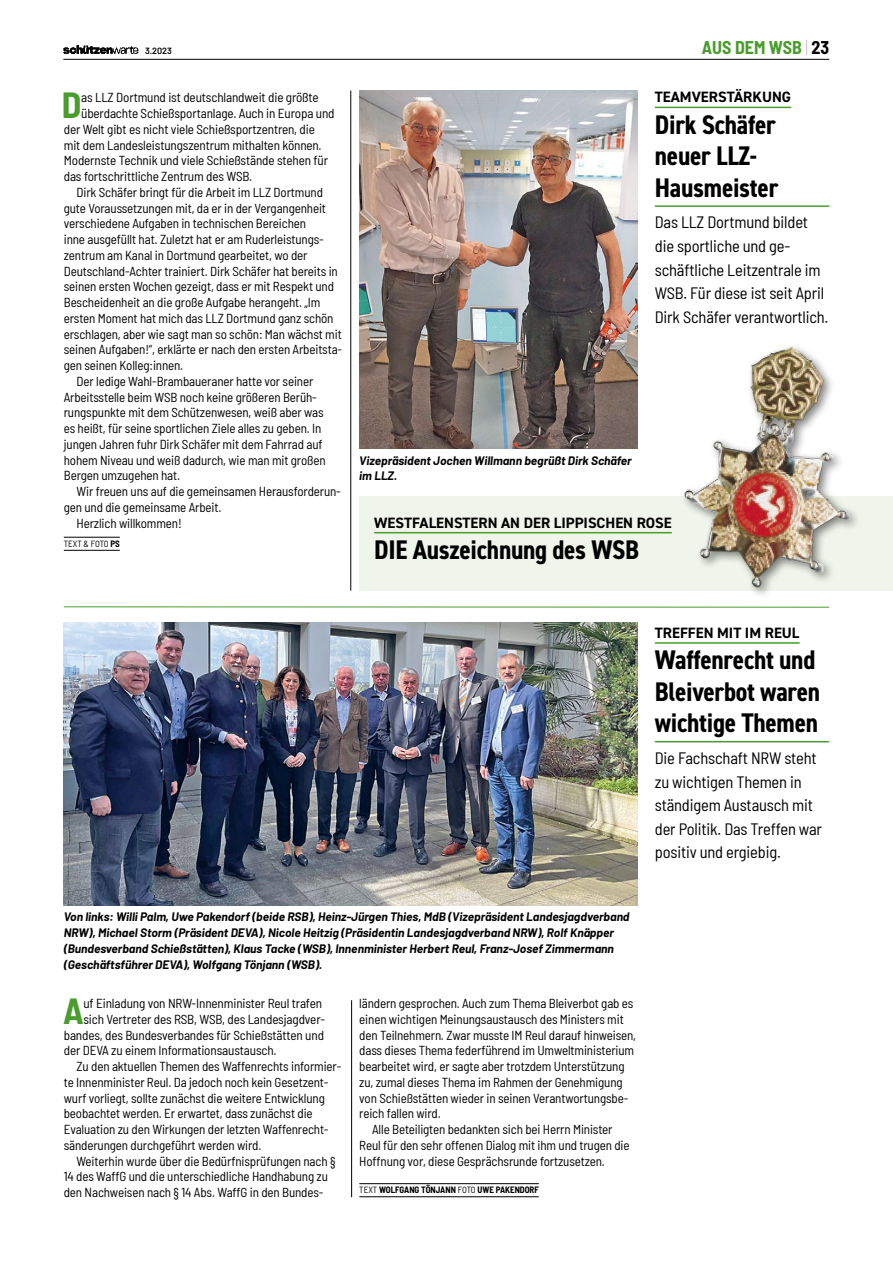
<style>
.page{position:relative;width:893px;height:1263px;background:#fff}
.page>*{position:absolute;margin:0;border:0;box-sizing:border-box;transform-origin:0 0}
.t1{font:700 semi-condensed 35.55px "Barlow";color:#499c2d}
.t2{font:700 condensed 27px/31.5px "DIN2014";letter-spacing:-.01em;color:#000}
.t3{font:700 semi-condensed 18px "Barlow";color:#499c2d}
.t4{font:semi-condensed 16.5px/23.7px "Barlow";letter-spacing:-.01em;color:#000}
.t5{font:700 15px "DIN2014";color:#000}
.t6{font:semi-condensed 13.05px "Barlow";letter-spacing:-.01em;color:#000}
.t7{font:italic 700 12px/15.8px "Barlow";color:#000}
.t8{font:700 semi-condensed 9px "Barlow";color:#000}
.t9{font:semi-condensed 9px "Barlow";color:#000}
.t10{font:600 9px "Barlow";color:#000}
.s1{font-weight:200;color:#aaa}
.s2{color:#000}
.s3{font-weight:700}
.s4{font-weight:400}
</style>
<div class="page">
<div style="left:359px;top:496px;width:534px;height:95px;background:#eff5ea"></div>
<div style="left:680px;top:342px;width:182px;height:257px;background:#000;opacity:.5"></div>
<img style="left:680px;top:347px;width:170px;height:246px">
<hr style="left:374px;top:532px;width:298px;height:1px;background:#499c2d">
<hr style="left:63px;top:59px;width:766px;height:1px;background:#000">
<img style="left:63px;top:46px;width:76px;height:8px">
<hr style="left:64px;top:537px;width:56px;height:1px;background:#000">
<hr style="left:64px;top:550px;width:56px;height:1px;background:#000">
<hr style="left:655px;top:107px;width:136px;height:1px;background:#499c2d">
<hr style="left:655px;top:205px;width:174px;height:2px;background:#499c2d">
<img style="left:359px;top:90px;width:279px;height:359px">
<hr style="left:359px;top:1183px;width:180px;height:1px;background:#000">
<hr style="left:359px;top:1196px;width:180px;height:1px;background:#000">
<hr style="left:655px;top:642px;width:145px;height:2px;background:#499c2d">
<hr style="left:655px;top:741px;width:174px;height:1px;background:#499c2d">
<img style="left:64px;top:622px;width:574px;height:284px">
<hr style="left:64px;top:606px;width:765px;height:1px;background:#499c2d">
<hr style="left:350px;top:91px;width:1px;height:500px;background:#000">
<hr style="left:351px;top:1000px;width:1px;height:197px;background:#000">
<p class="t10" style="left:145px;top:44px;width:28px">3.2023</p>
<h3 class="t3" style="left:702px;top:34px;width:129px">AUS DEM WSB <span class="s1">|</span> <span class="s2">23</span></h3>
<h1 class="t1" style="left:62px;top:80px;width:21px">D</h1>
<p class="t6" style="left:81px;top:88px;width:239px">as LLZ Dortmund ist deutschlandweit die größte</p>
<p class="t6" style="left:81px;top:104px;width:255px">überdachte Schießsportanlage. Auch in Europa und</p>
<p class="t6" style="left:64px;top:120px;width:253px">der Welt gibt es nicht viele Schießsportzentren, die</p>
<p class="t6" style="left:64px;top:136px;width:259px">mit dem Landesleistungszentrum mithalten können.</p>
<p class="t6" style="left:64px;top:151px;width:266px">Modernste Technik und viele Schießstände stehen für</p>
<p class="t6" style="left:64px;top:167px;width:190px">das fortschrittliche Zentrum des WSB.</p>
<p class="t6" style="left:77px;top:183px;width:248px">Dirk Schäfer bringt für die Arbeit im LLZ Dortmund</p>
<p class="t6" style="left:64px;top:199px;width:264px">gute Voraussetzungen mit, da er in der Vergangenheit</p>
<p class="t6" style="left:64px;top:214px;width:244px">verschiedene Aufgaben in technischen Bereichen</p>
<p class="t6" style="left:64px;top:230px;width:261px">inne ausgefüllt hat. Zuletzt hat er am Ruderleistungs-</p>
<p class="t6" style="left:64px;top:246px;width:245px">zentrum am Kanal in Dortmund gearbeitet, wo der</p>
<p class="t6" style="left:64px;top:262px;width:276px">Deutschland-Achter trainiert. Dirk Schäfer hat bereits in</p>
<p class="t6" style="left:64px;top:277px;width:272px">seinen ersten Wochen gezeigt, dass er mit Respekt und</p>
<p class="t6" style="left:64px;top:293px;width:258px">Bescheidenheit an die große Aufgabe herangeht. „Im</p>
<p class="t6" style="left:64px;top:309px;width:271px">ersten Moment hat mich das LLZ Dortmund ganz schön</p>
<p class="t6" style="left:64px;top:325px;width:279px">erschlagen, aber wie sagt man so schön: Man wächst mit</p>
<p class="t6" style="left:64px;top:340px;width:280px">seinen Aufgaben!“, erklärte er nach den ersten Arbeitsta-</p>
<p class="t6" style="left:64px;top:356px;width:121px">gen seinen Kolleg:innen.</p>
<p class="t6" style="left:77px;top:372px;width:238px">Der ledige Wahl-Brambaueraner hatte vor seiner</p>
<p class="t6" style="left:64px;top:388px;width:255px">Arbeitsstelle beim WSB noch keine größeren Berüh-</p>
<p class="t6" style="left:64px;top:403px;width:261px">rungspunkte mit dem Schützenwesen, weiß aber was</p>
<p class="t6" style="left:64px;top:419px;width:259px">es heißt, für seine sportlichen Ziele alles zu geben. In</p>
<p class="t6" style="left:64px;top:435px;width:260px">jungen Jahren fuhr Dirk Schäfer mit dem Fahrrad auf</p>
<p class="t6" style="left:64px;top:451px;width:263px">hohem Niveau und weiß dadurch, wie man mit großen</p>
<p class="t6" style="left:64px;top:466px;width:118px">Bergen umzugehen hat.</p>
<p class="t6" style="left:77px;top:482px;width:266px">Wir freuen uns auf die gemeinsamen Herausforderun-</p>
<p class="t6" style="left:64px;top:498px;width:159px">gen und die gemeinsame Arbeit.</p>
<p class="t6" style="left:77px;top:514px;width:107px">Herzlich willkommen!</p>
<p class="t9" style="left:64px;top:537px;width:57px">TEXT &amp; FOTO <span class="s3">PS</span></p>
<p class="t5" style="left:655px;top:87px;width:138px">TEAMVERSTÄRKUNG</p>
<h2 class="t2" style="left:655px;top:108px;width:125px">Dirk Schäfer neuer LLZ-<br>Hausmeister</h2>
<p class="t4" style="left:655px;top:209px;width:175px">Das LLZ Dortmund bildet die sportliche und ge&shy;schäftliche Leitzentrale im<br>WSB. Für diese ist seit April<br>Dirk Schäfer verantwortlich.</p>
<p class="t7" style="left:359px;top:452px;width:274px">Vizepräsident Jochen Willmann begrüßt Dirk Schäfer im LLZ.</p>
<p class="t5" style="left:374px;top:512px;width:299px">WESTFALENSTERN AN DER LIPPISCHEN ROSE</p>
<h2 class="t2" style="left:374px;top:534px;width:266px">DIE Auszeichnung des WSB</h2>
<p class="t5" style="left:655px;top:623px;width:146px">TREFFEN MIT IM REUL</p>
<h2 class="t2" style="left:655px;top:644px;width:167px">Waffenrecht und<br>Bleiverbot waren wichtige Themen</h2>
<p class="t4" style="left:655px;top:745px;width:169px">Die Fachschaft NRW steht zu wichtigen Themen in ständigem Austausch mit der Politik. Das Treffen war positiv und ergiebig.</p>
<p class="t7" style="left:64px;top:908px;width:567px">Von links: Willi Palm, Uwe Pakendorf (beide RSB), Heinz-Jürgen Thies, MdB (Vizepräsident Landesjagdverband NRW), Michael Storm (Präsident DEVA), Nicole Heitzig (Präsidentin Landesjagdverband NRW), Rolf Knäpper (Bundesverband Schießstätten), Klaus Tacke (WSB), Innenminister Herbert Reul, Franz-Josef Zimmermann (Geschäftsführer DEVA), Wolfgang Tönjann (WSB).</p>
<h1 class="t1" style="left:63px;top:985px;width:22px">A</h1>
<p class="t6" style="left:83px;top:994px;width:240px">uf Einladung von NRW-Innenminister Reul trafen</p>
<p class="t6" style="left:83px;top:1010px;width:243px">sich Vertreter des RSB, WSB, des Landesjagdver-</p>
<p class="t6" style="left:64px;top:1025px;width:262px">bandes, des Bundesverbandes für Schießstätten und</p>
<p class="t6" style="left:64px;top:1041px;width:214px">der DEVA zu einem Informationsaustausch.</p>
<p class="t6" style="left:77px;top:1057px;width:266px">Zu den aktuellen Themen des Waffenrechts informier-</p>
<p class="t6" style="left:64px;top:1073px;width:266px">te Innenminister Reul. Da jedoch noch kein Gesetzent-</p>
<p class="t6" style="left:64px;top:1088px;width:263px">wurf vorliegt, sollte zunächst die weitere Entwicklung</p>
<p class="t6" style="left:64px;top:1104px;width:250px">beobachtet werden. Er erwartet, dass zunächst die</p>
<p class="t6" style="left:64px;top:1120px;width:266px">Evaluation zu den Wirkungen der letzten Waffenrecht-</p>
<p class="t6" style="left:64px;top:1136px;width:199px">sänderungen durchgeführt werden wird.</p>
<p class="t6" style="left:77px;top:1151px;width:260px">Weiterhin wurde über die Bedürfnisprüfungen nach §</p>
<p class="t6" style="left:64px;top:1167px;width:266px">14 des WaffG und die unterschiedliche Handhabung zu</p>
<p class="t6" style="left:64px;top:1183px;width:261px">den Nachweisen nach § 14 Abs. WaffG in den Bundes-</p>
<p class="t6" style="left:359px;top:994px;width:276px">ländern gesprochen. Auch zum Thema Bleiverbot gab es</p>
<p class="t6" style="left:359px;top:1010px;width:266px">einen wichtigen Meinungsaustausch des Ministers mit</p>
<p class="t6" style="left:359px;top:1025px;width:278px">den Teilnehmern. Zwar musste IM Reul darauf hinweisen,</p>
<p class="t6" style="left:359px;top:1041px;width:276px">dass dieses Thema federführend im Umweltministerium</p>
<p class="t6" style="left:359px;top:1057px;width:267px">bearbeitet wird, er sagte aber trotzdem Unterstützung</p>
<p class="t6" style="left:359px;top:1073px;width:265px">zu, zumal dieses Thema im Rahmen der Genehmigung</p>
<p class="t6" style="left:359px;top:1088px;width:270px">von Schießstätten wieder in seinen Verantwortungsbe-</p>
<p class="t6" style="left:359px;top:1104px;width:83px">reich fallen wird.</p>
<p class="t6" style="left:372px;top:1120px;width:242px">Alle Beteiligten bedankten sich bei Herrn Minister</p>
<p class="t6" style="left:359px;top:1136px;width:272px">Reul für den sehr offenen Dialog mit ihm und trugen die</p>
<p class="t6" style="left:359px;top:1151px;width:247px">Hoffnung vor, diese Gesprächsrunde fortzusetzen.</p>
<p class="t8" style="left:359px;top:1183px;width:181px"><span class="s4">TEXT</span> WOLFGANG TÖNJANN <span class="s4">FOTO</span> UWE PAKENDORF</p>
</div>
